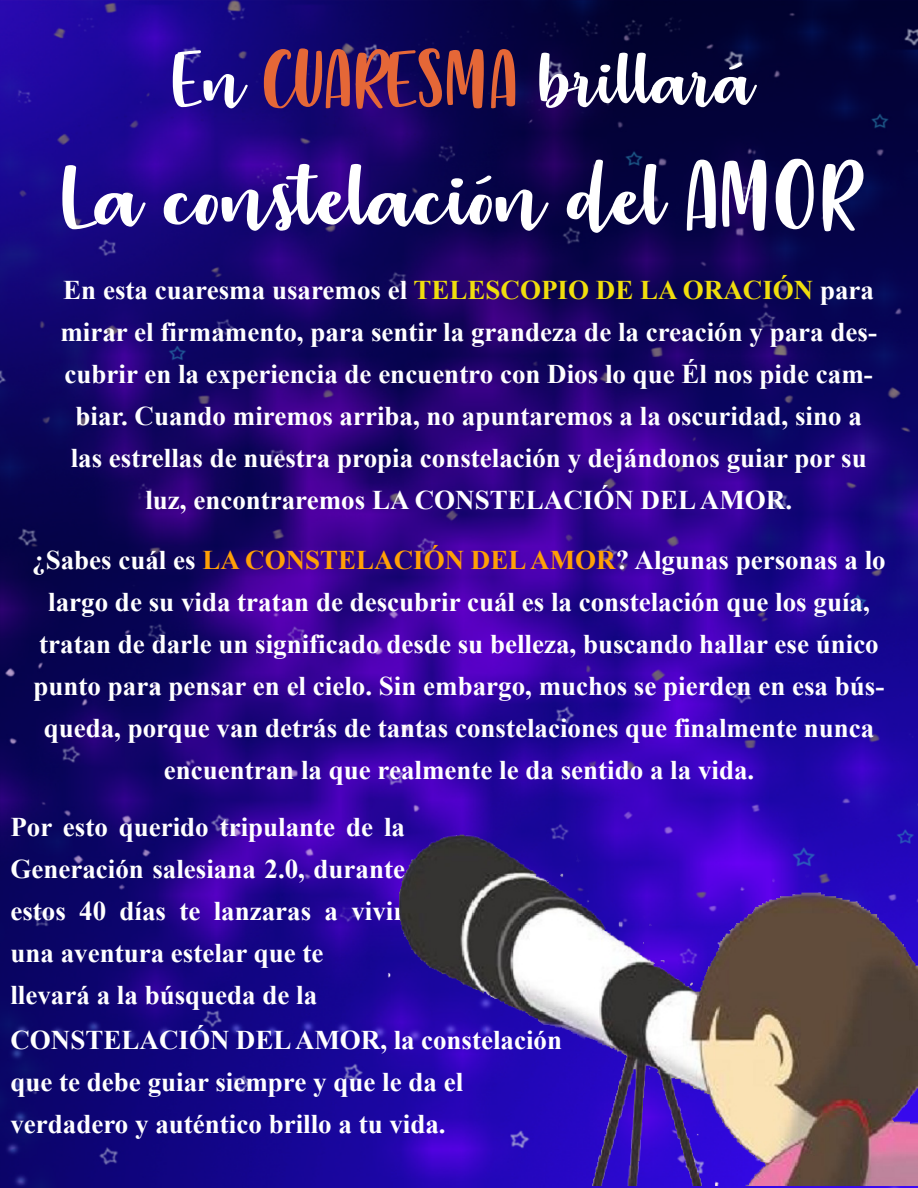
<style>
.page{position:relative;width:918px;height:1188px;background:#fff}
.page>*{position:absolute;margin:0;border:0;box-sizing:border-box;transform-origin:0 0}
.t1{font:108px "Strawberry Blossom";color:#fff;scale:1.19 1}
.t2{font:90px "Strawberry Blossom";color:#fff;scale:1.19 1}
.t3{font:700 27px/42px "Times New Roman";color:#fff;text-align:center}
.s1{color:#e56737}
.s2{color:#f0de0d}
.s3{color:#ffa006}
</style>
<div class="page">
<img style="left:0;top:0;width:918px;height:1188px">
<img style="left:377px;top:817px;width:541px;height:369px">
<h2 class="t2" style="left:173px;top:37px;width:491px">En <span class="s1">CUARESMA</span> brillará</h2>
<h1 class="t1" style="left:62px;top:145px;width:672px">La constelación del AMOR</h1>
<p class="t3" style="left:60px;top:268px;width:818px">En esta cuaresma usaremos el <span class="s2">TELESCOPIO DE LA ORACIÓN</span> para mirar el firmamento, para sentir la grandeza de la creación y para des&shy;cubrir en la experiencia de encuentro con Dios lo que Él nos pide cam&shy;biar. Cuando miremos arriba, no apuntaremos a la oscuridad, sino a las estrellas de nuestra propia constelación y dejándonos guiar por su luz, encontraremos LA CONSTELACIÓN DEL AMOR.</p>
<p class="t3" style="left:32px;top:538px;width:855px">¿Sabes cuál es <span class="s3">LA CONSTELACIÓN DEL AMOR</span>? Algunas personas a lo largo de su vida tratan de descubrir cuál es la constelación que los guía, tratan de darle un significado desde su belleza, buscando hallar ese único punto para pensar en el cielo. Sin embargo, muchos se pierden en esa bús&shy;queda, porque van detrás de tantas constelaciones que finalmente nunca encuentran la que realmente le da sentido a la vida.</p>
<p class="t3" style="left:10px;top:805px;width:397px;text-align:left">Por esto querido tripulante de la<br>Generación salesiana 2.0, durante estos 40 días te lanzaras a vivir una aventura estelar que te llevará a la búsqueda de la</p>
<p class="t3" style="left:10px;top:1018px;width:553px;text-align:left">CONSTELACIÓN DEL AMOR, la constelación que te debe guiar siempre y que le da el verdadero y auténtico brillo a tu vida.</p>
</div>
